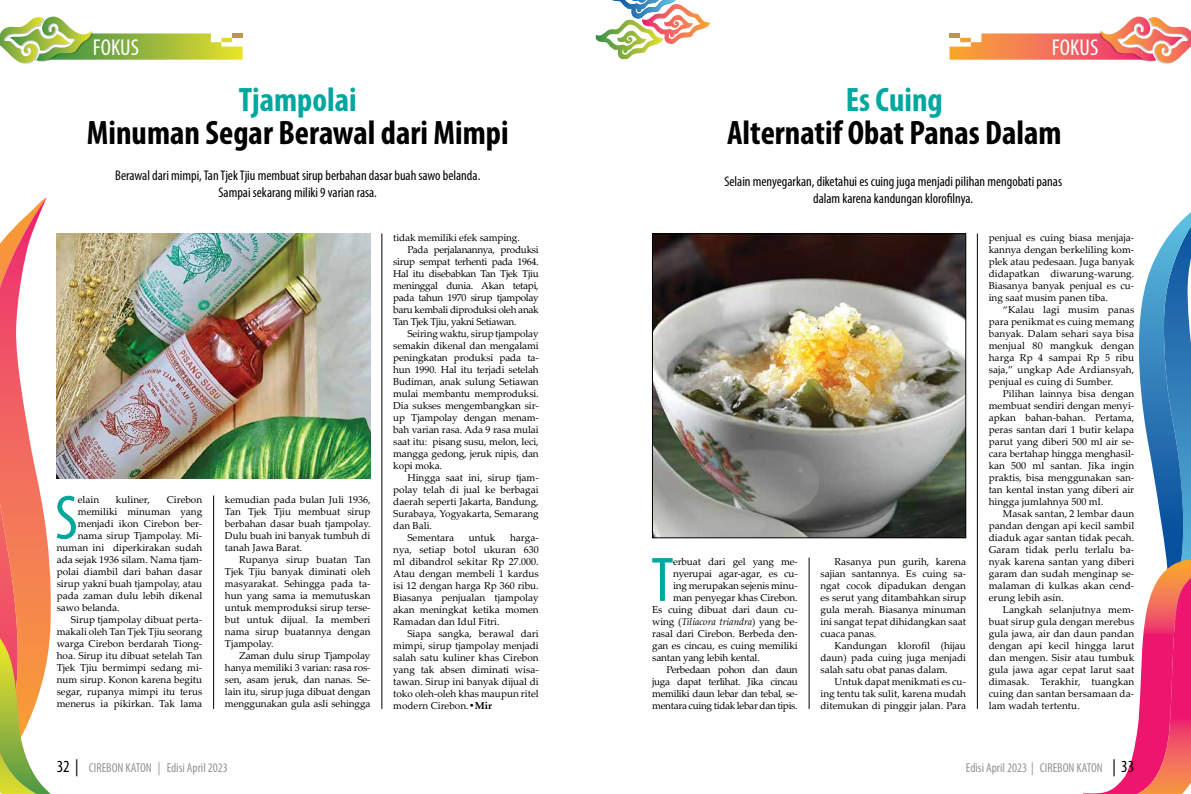
<style>
.page{position:relative;width:1191px;height:794px;background:#fff}
.page>*{position:absolute;margin:0;border:0;box-sizing:border-box;transform-origin:0 0}
.t1{font:condensed 63.4px "Myriad Pro";color:#00a79e}
.t2{font:700 condensed 34px "Myriad Pro";color:#000}
.t3{font:700 condensed 34px "Myriad Pro";color:#00a79e}
.t4{font:condensed 23px "Myriad Pro";color:#fff}
.t5{font:condensed 14px/16.8px "Myriad Pro";color:#000;text-align:center}
.t6{font:condensed 13px "Myriad Pro";color:#939598}
.t7{font:10px/12px "Palatino Linotype";color:#000;text-align:justify}
.t8{font:10px "Palatino Linotype";letter-spacing:-.03em;color:#000}
.t9{font:italic 10px "Palatino Linotype";letter-spacing:-.01em;color:#000}
.s1{font-weight:700}
.s2{font-style:normal}
.s3{font-size:17px;color:#000}
</style>
<div class="page">
<svg style="left:1083px;top:212px;width:108px;height:582px"></svg>
<svg style="left:0;top:16px;width:243px;height:48px"></svg>
<svg style="left:0;top:197px;width:69px;height:597px"></svg>
<svg style="left:596px;top:0;width:114px;height:59px"></svg>
<svg style="left:949px;top:17px;width:242px;height:47px"></svg>
<img style="left:57px;top:234px;width:313px;height:245px">
<hr style="left:213px;top:495px;width:1px;height:214px;background:#000">
<hr style="left:381px;top:233px;width:1px;height:476px;background:#000">
<img style="left:654px;top:235px;width:310px;height:301px">
<div style="left:652px;top:233px;width:314px;height:305px;border:1px solid #000"></div>
<hr style="left:809px;top:557px;width:1px;height:152px;background:#000">
<hr style="left:977px;top:233px;width:1px;height:476px;background:#000">
<h3 class="t4" style="left:93px;top:33px;width:48px">FOKUS</h3>
<h3 class="t4" style="left:1052px;top:33px;width:48px">FOKUS</h3>
<h2 class="t3" style="left:239px;top:78px;width:119px">Tjampolai</h2>
<h2 class="t2" style="left:87px;top:111px;width:423px">Minuman Segar Berawal dari Mimpi</h2>
<h3 class="t5" style="left:115px;top:167px;width:367px">Berawal dari mimpi, Tan Tjek Tjiu membuat sirup berbahan dasar buah sawo belanda.<br>Sampai sekarang miliki 9 varian rasa.</h3>
<h1 class="t1" style="left:55px;top:479px;width:24px">S</h1>
<p class="t7" style="left:78px;top:493px;width:23px">elain</p>
<p class="t7" style="left:116px;top:493px;width:36px">kuliner,</p>
<p class="t7" style="left:167px;top:493px;width:37px">Cirebon</p>
<p class="t7" style="left:78px;top:505px;width:126px">memiliki minuman yang</p>
<p class="t7" style="left:78px;top:517px;width:126px">menjadi ikon Cirebon ber-</p>
<p class="t7" style="left:78px;top:529px;width:126px">nama sirup Tjampolay. Mi-</p>
<p class="t7" style="left:57px;top:541px;width:147px">numan ini diperkirakan sudah</p>
<p class="t7" style="left:57px;top:553px;width:147px">ada sejak 1936 silam. Nama tjam-</p>
<p class="t7" style="left:57px;top:565px;width:147px">polai diambil dari bahan dasar</p>
<p class="t7" style="left:57px;top:577px;width:147px">sirup yakni buah tjampolay, atau</p>
<p class="t7" style="left:57px;top:589px;width:147px">pada zaman dulu lebih dikenal</p>
<p class="t7" style="left:57px;top:601px;width:65px">sawo belanda.</p>
<p class="t7" style="left:71px;top:613px;width:133px">Sirup tjampolay dibuat perta-</p>
<p class="t7" style="left:57px;top:625px;width:147px">makali oleh Tan Tjek Tjiu seorang</p>
<p class="t7" style="left:57px;top:637px;width:147px">warga Cirebon berdarah Tiong-</p>
<p class="t7" style="left:57px;top:649px;width:147px">hoa. Sirup itu dibuat setelah Tan</p>
<p class="t7" style="left:57px;top:661px;width:147px">Tjek Tjiu bermimpi sedang mi-</p>
<p class="t7" style="left:57px;top:673px;width:147px">num sirup. Konon karena begitu</p>
<p class="t7" style="left:57px;top:685px;width:147px">segar, rupanya mimpi itu terus</p>
<p class="t7" style="left:57px;top:697px;width:147px">menerus ia pikirkan. Tak lama</p>
<p class="t7" style="left:225px;top:493px;width:147px">kemudian pada bulan Juli 1936, Tan Tjek Tjiu membuat sirup berbahan dasar buah tjampolay.<br>Dulu buah ini banyak tumbuh di tanah Jawa Barat.</p>
<p class="t7" style="left:225px;top:553px;width:147px;text-indent:14px">Rupanya sirup buatan Tan Tjek Tjiu banyak diminati oleh masyarakat. Sehingga pada ta&shy;hun yang sama ia memutuskan untuk memproduksi sirup terse&shy;but untuk dijual. Ia memberi nama sirup buatannya dengan Tjampolay.</p>
<p class="t7" style="left:225px;top:649px;width:147px;text-indent:14px">Zaman dulu sirup Tjampolay hanya memiliki 3 varian: rasa ros&shy;sen, asam jeruk, dan nanas. Se&shy;lain itu, sirup juga dibuat dengan menggunakan gula asli sehingga</p>
<p class="t7" style="left:393px;top:231px;width:128px">tidak memiliki efek samping.</p>
<p class="t8" style="left:407px;top:242px;width:133px">Pada perjalanannya, produksi</p>
<p class="t8" style="left:393px;top:254px;width:147px">sirup sempat terhenti pada 1964.</p>
<p class="t8" style="left:393px;top:266px;width:147px">Hal itu disebabkan Tan Tjek Tjiu</p>
<p class="t8" style="left:393px;top:278px;width:147px">meninggal dunia. Akan tetapi,</p>
<p class="t8" style="left:393px;top:290px;width:147px">pada tahun 1970 sirup tjampolay</p>
<p class="t8" style="left:393px;top:302px;width:147px">baru kembali diproduksi oleh anak</p>
<p class="t8" style="left:393px;top:314px;width:125px">Tan Tjek Tjiu, yakni Setiawan.</p>
<p class="t7" style="left:407px;top:327px;width:133px">Seiring waktu, sirup tjampolay</p>
<p class="t7" style="left:393px;top:339px;width:147px">semakin dikenal dan mengalami</p>
<p class="t7" style="left:393px;top:351px;width:147px">peningkatan produksi pada ta-</p>
<p class="t7" style="left:393px;top:363px;width:147px">hun 1990. Hal itu terjadi setelah</p>
<p class="t7" style="left:393px;top:375px;width:147px">Budiman, anak sulung Setiawan</p>
<p class="t7" style="left:393px;top:387px;width:147px">mulai membantu memproduksi.</p>
<p class="t7" style="left:393px;top:399px;width:147px">Dia sukses mengembangkan sir-</p>
<p class="t7" style="left:393px;top:411px;width:147px">up Tjampolay dengan menam-</p>
<p class="t7" style="left:393px;top:423px;width:147px">bah varian rasa. Ada 9 rasa mulai</p>
<p class="t7" style="left:393px;top:435px;width:147px">saat itu: pisang susu, melon, leci,</p>
<p class="t7" style="left:393px;top:447px;width:147px">mangga gedong, jeruk nipis, dan</p>
<p class="t7" style="left:393px;top:459px;width:50px">kopi moka.</p>
<p class="t7" style="left:407px;top:471px;width:133px">Hingga saat ini, sirup tjam-</p>
<p class="t7" style="left:393px;top:483px;width:147px">polay telah di jual ke berbagai</p>
<p class="t7" style="left:393px;top:495px;width:147px">daerah seperti Jakarta, Bandung,</p>
<p class="t7" style="left:393px;top:507px;width:147px">Surabaya, Yogyakarta, Semarang</p>
<p class="t7" style="left:393px;top:519px;width:40px">dan Bali.</p>
<p class="t7" style="left:407px;top:531px;width:48px">Sementara</p>
<p class="t7" style="left:469px;top:531px;width:28px">untuk</p>
<p class="t7" style="left:393px;top:531px;width:147px;text-indent:117px">harga&shy;nya, setiap botol ukuran 630 ml dibandrol sekitar Rp 27.000.<br>Atau dengan membeli 1 kardus isi 12 dengan harga Rp 360 ribu.<br>Biasanya penjualan tjampolay akan meningkat ketika momen Ramadan dan Idul Fitri.</p>
<p class="t7" style="left:393px;top:627px;width:147px;text-indent:14px">Siapa sangka, berawal dari mimpi, sirup tjampolay menjadi salah satu kuliner khas Cirebon yang tak absen diminati wisa&shy;tawan. Sirup ini banyak dijual di toko oleh-oleh khas maupun ritel modern Cirebon.<span class="s1">•Mir</span></p>
<h2 class="t3" style="left:845px;top:78px;width:98px">Es Cuing</h2>
<h2 class="t2" style="left:727px;top:111px;width:336px">Alternatif Obat Panas Dalam</h2>
<h3 class="t5" style="left:724px;top:173px;width:339px">Selain menyegarkan, diketahui es cuing juga menjadi pilihan mengobati panas dalam karena kandungan klorofilnya.</h3>
<h1 class="t1" style="left:651px;top:541px;width:24px">T</h1>
<p class="t7" style="left:673px;top:555px;width:126px">erbuat dari gel yang me-</p>
<p class="t7" style="left:673px;top:567px;width:126px">nyerupai agar-agar, es cu-</p>
<p class="t7" style="left:673px;top:579px;width:126px">ing merupakan sejenis minu-</p>
<p class="t7" style="left:673px;top:591px;width:126px">man penyegar khas Cirebon.</p>
<p class="t7" style="left:652px;top:603px;width:147px">Es cuing dibuat dari daun cu-</p>
<p class="t9" style="left:652px;top:614px;width:147px"><span class="s2">wing (</span>Tiliacora triandra<span class="s2">) yang be-</span></p>
<p class="t7" style="left:652px;top:627px;width:147px">rasal dari Cirebon. Berbeda den-</p>
<p class="t7" style="left:652px;top:639px;width:147px">gan es cincau, es cuing memiliki</p>
<p class="t7" style="left:652px;top:651px;width:109px">santan yang lebih kental.</p>
<p class="t8" style="left:666px;top:662px;width:133px">Perbedaan pohon dan daun</p>
<p class="t8" style="left:652px;top:674px;width:147px">juga dapat terlihat. Jika cincau</p>
<p class="t8" style="left:652px;top:686px;width:147px">memiliki daun lebar dan tebal, se-</p>
<p class="t8" style="left:652px;top:698px;width:147px">mentara cuing tidak lebar dan tipis.</p>
<p class="t7" style="left:820px;top:555px;width:147px;text-indent:14px">Rasanya pun gurih, karena sajian santannya. Es cuing sa&shy;ngat cocok dipadukan dengan es serut yang ditambahkan sirup gula merah. Biasanya minuman ini sangat tepat dihidangkan saat cuaca panas.</p>
<p class="t7" style="left:820px;top:639px;width:147px;text-indent:14px">Kandungan klorofil (hijau daun) pada cuing juga menjadi salah satu obat panas dalam.</p>
<p class="t7" style="left:820px;top:675px;width:147px;text-indent:14px">Untuk dapat menikmati es cu&shy;ing tentu tak sulit, karena mudah ditemukan di pinggir jalan. Para</p>
<p class="t7" style="left:988px;top:231px;width:147px">penjual es cuing biasa menjaja&shy;kannya dengan berkeliling kom&shy;plek atau pedesaan. Juga banyak didapatkan diwarung-warung.<br>Biasanya banyak penjual es cu&shy;ing saat musim panen tiba.</p>
<p class="t7" style="left:988px;top:303px;width:147px;text-indent:14px">“Kalau lagi musim panas para penikmat es cuing memang banyak. Dalam sehari saya bisa menjual 80 mangkuk dengan harga Rp 4 sampai Rp 5 ribu saja,” ungkap Ade Ardiansyah, penjual es cuing di Sumber.</p>
<p class="t7" style="left:988px;top:387px;width:147px;text-indent:14px">Pilihan lainnya bisa dengan membuat sendiri dengan menyi&shy;apkan bahan-bahan. Pertama, peras santan dari 1 butir kelapa parut yang diberi 500 ml air se&shy;cara bertahap hingga menghasil&shy;kan 500 ml santan. Jika ingin praktis, bisa menggunakan san&shy;tan kental instan yang diberi air hingga jumlahnya 500 ml.</p>
<p class="t7" style="left:988px;top:507px;width:147px;text-indent:14px">Masak santan, 2 lembar daun pandan dengan api kecil sambil diaduk agar santan tidak pecah.<br>Garam tidak perlu terlalu ba&shy;nyak karena santan yang diberi garam dan sudah menginap se&shy;malaman di kulkas akan cend&shy;erung lebih asin.</p>
<p class="t7" style="left:988px;top:603px;width:147px;text-indent:14px">Langkah selanjutnya mem&shy;buat sirup gula dengan merebus gula jawa, air dan daun pandan dengan api kecil hingga larut dan mengen. Sisir atau tumbuk gula jawa agar cepat larut saat dimasak. Terakhir, tuangkan cuing dan santan bersamaan da&shy;lam wadah tertentu.</p>
<h3 class="t6" style="left:57px;top:759px;width:173px"><span class="s3">32 |</span> CIREBON KATON | Edisi April 2023</h3>
<h3 class="t6" style="left:966px;top:759px;width:170px">Edisi April 2023 | CIREBON KATON <span class="s3">| 33</span></h3>
</div>
